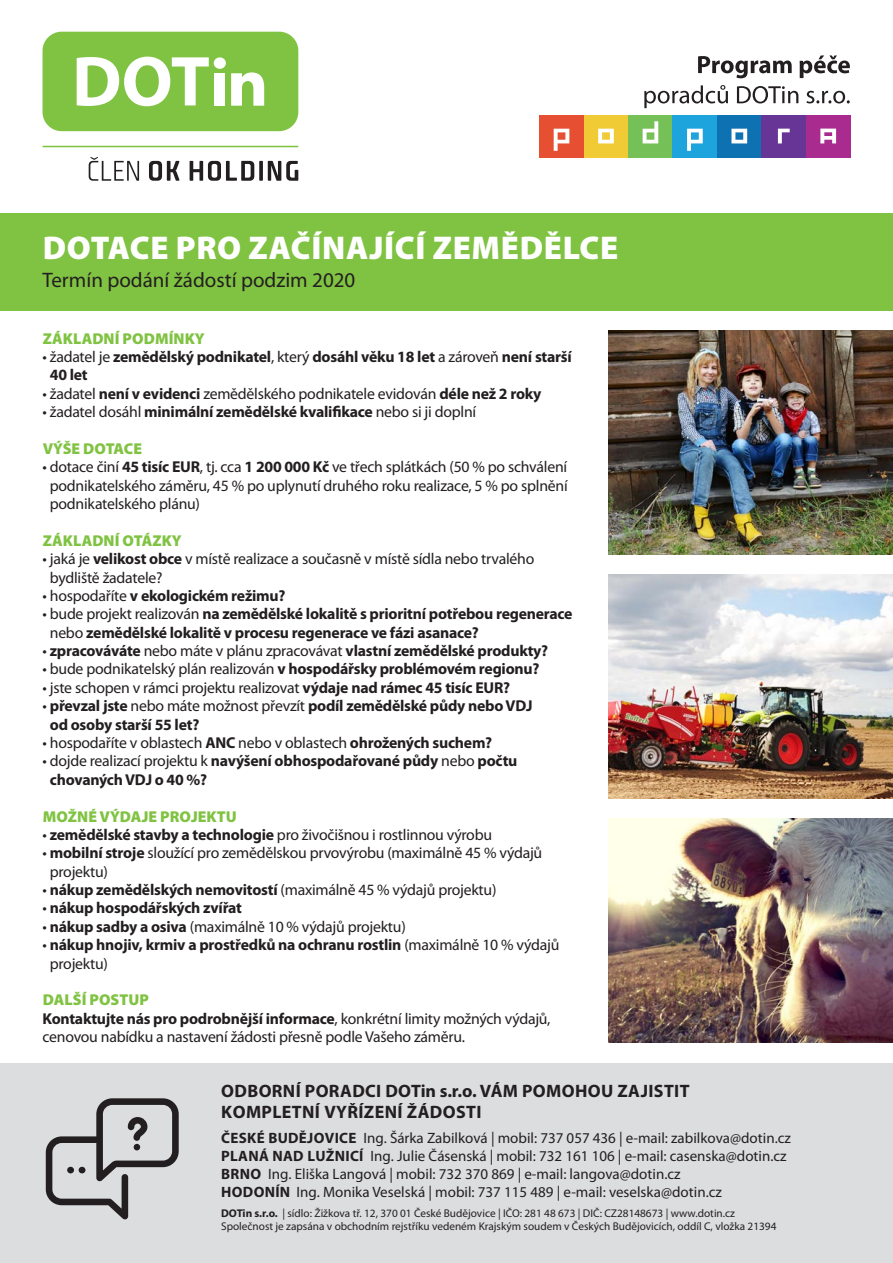
<style>
.page{position:relative;width:893px;height:1263px;background:#fff}
.page>*{position:absolute;margin:0;border:0;box-sizing:border-box;transform-origin:0 0}
.t1{font:900 33px "Myriad Pro";letter-spacing:.02em;color:#fff}
.t2{font:21px "Myriad Pro";color:#231f20}
.t3{font:700 18px/21.6px "Myriad Pro";letter-spacing:.02em;color:#231f20}
.t4{font:15.75px/18.5px "Myriad Pro";letter-spacing:-.015em;color:#231f20}
.t5{font:700 15.75px/18.5px "Myriad Pro";letter-spacing:-.015em;color:#231f20}
.t6{font:900 15.75px "Myriad Pro";letter-spacing:.005em;color:#80c342}
.t7{font:15px/18px "Myriad Pro";color:#231f20}
.t8{font:11.25px/13.5px "Myriad Pro";color:#231f20}
.s1{font-weight:400}
.s2{font-weight:700}
.s3{font-weight:900;color:#80c342}
</style>
<div class="page">
<div style="left:0;top:213px;width:893px;height:97px;background:#80c342"></div>
<div style="left:539px;top:115px;width:45px;height:42px;background:#e74f33"></div>
<div style="left:584px;top:115px;width:44px;height:42px;background:#f0cb35"></div>
<div style="left:628px;top:115px;width:45px;height:42px;background:#75c057"></div>
<div style="left:673px;top:115px;width:44px;height:42px;background:#1da4dd"></div>
<div style="left:717px;top:115px;width:45px;height:42px;background:#0d71b2"></div>
<div style="left:762px;top:115px;width:44px;height:42px;background:#673595"></div>
<div style="left:806px;top:115px;width:44px;height:42px;background:#aa2b90"></div>
<svg style="left:731px;top:129px;width:16px;height:14px"></svg>
<svg style="left:820px;top:129px;width:16px;height:14px"></svg>
<svg style="left:778px;top:129px;width:12px;height:14px"></svg>
<svg style="left:554px;top:129px;width:15px;height:22px"></svg>
<svg style="left:598px;top:129px;width:16px;height:14px"></svg>
<svg style="left:643px;top:121px;width:15px;height:22px"></svg>
<svg style="left:687px;top:129px;width:16px;height:22px"></svg>
<svg style="left:698px;top:56px;width:94px;height:22px"></svg>
<svg style="left:800px;top:55px;width:50px;height:23px"></svg>
<svg style="left:644px;top:85px;width:84px;height:23px"></svg>
<svg style="left:737px;top:86px;width:61px;height:17px"></svg>
<svg style="left:806px;top:91px;width:44px;height:12px"></svg>
<div style="left:0;top:1063px;width:893px;height:200px;background:#dcdddf"></div>
<svg style="left:46px;top:1098px;width:133px;height:121px"></svg>
<img style="left:608px;top:331px;width:285px;height:223px">
<img style="left:608px;top:575px;width:285px;height:223px">
<img style="left:608px;top:819px;width:285px;height:223px">
<hr style="left:43px;top:146px;width:255px;height:1px;background:#80c342">
<svg style="left:89px;top:157px;width:50px;height:24px"></svg>
<svg style="left:149px;top:161px;width:31px;height:20px"></svg>
<svg style="left:190px;top:161px;width:64px;height:20px"></svg>
<svg style="left:259px;top:161px;width:4px;height:20px"></svg>
<svg style="left:268px;top:161px;width:30px;height:20px"></svg>
<div style="left:43px;top:32px;width:255px;height:99px;background:#80c342;border-radius:19px"></div>
<svg style="left:77px;top:57px;width:132px;height:49px"></svg>
<svg style="left:231px;top:72px;width:33px;height:34px"></svg>
<div style="left:214px;top:57px;width:12px;height:12px;background:#fff;border-radius:50%"></div>
<div style="left:214px;top:73px;width:11px;height:33px;background:#fff"></div>
<h1 class="t1" style="left:43px;top:229px;width:577px">DOTACE PRO ZAČÍNAJÍCÍ ZEMĚDĚLCE</h1>
<h2 class="t2" style="left:43px;top:269px;width:314px">Termín podání žádostí podzim 2020</h2>
<p class="t6" style="left:43px;top:329px;width:163px">ZÁKLADNÍ PODMÍNKY</p>
<p class="t5" style="left:50px;top:348px;width:524px;text-indent:-7px"><span class="s1">• žadatel je</span> zemědělský podnikatel<span class="s1">, který</span> dosáhl věku 18 let <span class="s1">a zároveň</span> není starší<br>40 let</p>
<p class="t4" style="left:43px;top:384px;width:500px">• žadatel <span class="s2">není v evidenci</span> zemědělského podnikatele evidován <span class="s2">déle než 2 roky</span></p>
<p class="t5" style="left:43px;top:403px;width:435px"><span class="s1">• žadatel dosáhl</span> minimální zemědělské kvalifikace <span class="s1">nebo si ji doplní</span></p>
<p class="t6" style="left:43px;top:440px;width:101px">VÝŠE DOTACE</p>
<p class="t4" style="left:50px;top:458px;width:519px;text-align:justify;text-indent:-7px">• dotace činí <span class="s2">45 tisíc EUR</span>, tj. cca <span class="s2">1 200 000 Kč</span> ve třech splátkách (50 % po schválení podnikatelského záměru, 45 % po uplynutí druhého roku realizace, 5 % po splnění podnikatelského plánu)</p>
<p class="t6" style="left:43px;top:531px;width:141px">ZÁKLADNÍ OTÁZKY</p>
<p class="t4" style="left:50px;top:550px;width:486px;text-indent:-7px">• jaká je <span class="s2">velikost obce</span> v místě realizace a současně v místě sídla nebo trvalého bydliště žadatele?</p>
<p class="t5" style="left:43px;top:587px;width:244px"><span class="s1">• hospodaříte</span> v ekologickém režimu?</p>
<p class="t5" style="left:50px;top:605px;width:524px;text-indent:-7px"><span class="s1">• bude projekt realizován</span> na zemědělské lokalitě s prioritní potřebou regenerace <span class="s1">nebo</span> zemědělské lokalitě v procesu regenerace ve fázi asanace?</p>
<p class="t5" style="left:43px;top:642px;width:507px"><span class="s1">•</span> zpracováváte <span class="s1">nebo máte v plánu zpracovávat</span> vlastní zemědělské produkty?</p>
<p class="t4" style="left:43px;top:660px;width:498px">• bude podnikatelský plán realizován <span class="s2">v hospodářsky problémovém regionu?</span></p>
<p class="t4" style="left:43px;top:679px;width:469px">• jste schopen v rámci projektu realizovat <span class="s2">výdaje nad rámec 45 tisíc EUR?</span></p>
<p class="t5" style="left:50px;top:697px;width:484px;text-indent:-7px"><span class="s1">•</span> převzal jste <span class="s1">nebo máte možnost převzít</span> podíl zemědělské půdy nebo VDJ od osoby starší 55 let?</p>
<p class="t4" style="left:43px;top:734px;width:451px">• hospodaříte v oblastech <span class="s2">ANC</span> nebo v oblastech <span class="s2">ohrožených suchem?</span></p>
<p class="t5" style="left:50px;top:752px;width:469px;text-indent:-7px"><span class="s1">• dojde realizací projektu k</span> navýšení obhospodařované půdy <span class="s1">nebo</span> počtu chovaných VDJ o 40 %?</p>
<p class="t6" style="left:43px;top:807px;width:196px">MOŽNÉ VÝDAJE PROJEKTU</p>
<p class="t4" style="left:43px;top:826px;width:451px">• <span class="s2">zemědělské stavby a technologie</span> pro živočišnou i rostlinnou výrobu</p>
<p class="t4" style="left:50px;top:844px;width:494px;text-indent:-7px">• <span class="s2">mobilní stroje</span> sloužící pro zemědělskou prvovýrobu (maximálně 45 % výdajů projektu)</p>
<p class="t4" style="left:43px;top:881px;width:455px">• <span class="s2">nákup zemědělských nemovitostí</span> (maximálně 45 % výdajů projektu)</p>
<p class="t5" style="left:43px;top:899px;width:201px"><span class="s1">•</span> nákup hospodářských zvířat</p>
<p class="t4" style="left:43px;top:917px;width:365px">• <span class="s2">nákup sadby a osiva</span> (maximálně 10 % výdajů projektu)</p>
<p class="t5" style="left:50px;top:936px;width:511px;text-indent:-7px"><span class="s1">•</span> nákup hnojiv, krmiv a prostředků na ochranu rostlin <span class="s1">(maximálně 10 % výdajů projektu)</span></p>
<p class="t4" style="left:43px;top:991px;width:509px"><span class="s3">DALŠÍ POSTUP<br></span><span class="s2">Kontaktujte nás pro podrobnější informace</span>, konkrétní limity možných výdajů, cenovou nabídku a nastavení žádosti přesně podle Vašeho záměru.</p>
<p class="t3" style="left:221px;top:1080px;width:470px">ODBORNÍ PORADCI DOTin s.r.o. VÁM POMOHOU ZAJISTIT<br>KOMPLETNÍ VYŘÍZENÍ ŽÁDOSTI</p>
<p class="t7" style="left:221px;top:1129px;width:571px"><span class="s2">ČESKÉ BUDĚJOVICE</span> Ing. Šárka Zabilková | mobil: 737 057 436 | e-mail: zabilkova@dotin.cz <span class="s2">PLANÁ NAD LUŽNICÍ</span> Ing. Julie Čásenská | mobil: 732 161 106 | e-mail: casenska@dotin.cz <span class="s2">BRNO</span> Ing. Eliška Langová | mobil: 732 370 869 | e-mail: langova@dotin.cz<br><span class="s2">HODONÍN</span> Ing. Monika Veselská | mobil: 737 115 489 | e-mail: veselska@dotin.cz</p>
<p class="t8" style="left:221px;top:1206px;width:557px"><span class="s2">DOTin s.r.o.</span> | sídlo: Žižkova tř. 12, 370 01 České Budějovice | IČO: 281 48 673 | DIČ: CZ28148673 | www.dotin.cz<br>Společnost je zapsána v obchodním rejstříku vedeném Krajským soudem v Českých Budějovicích, oddíl C, vložka 21394</p>
</div>
